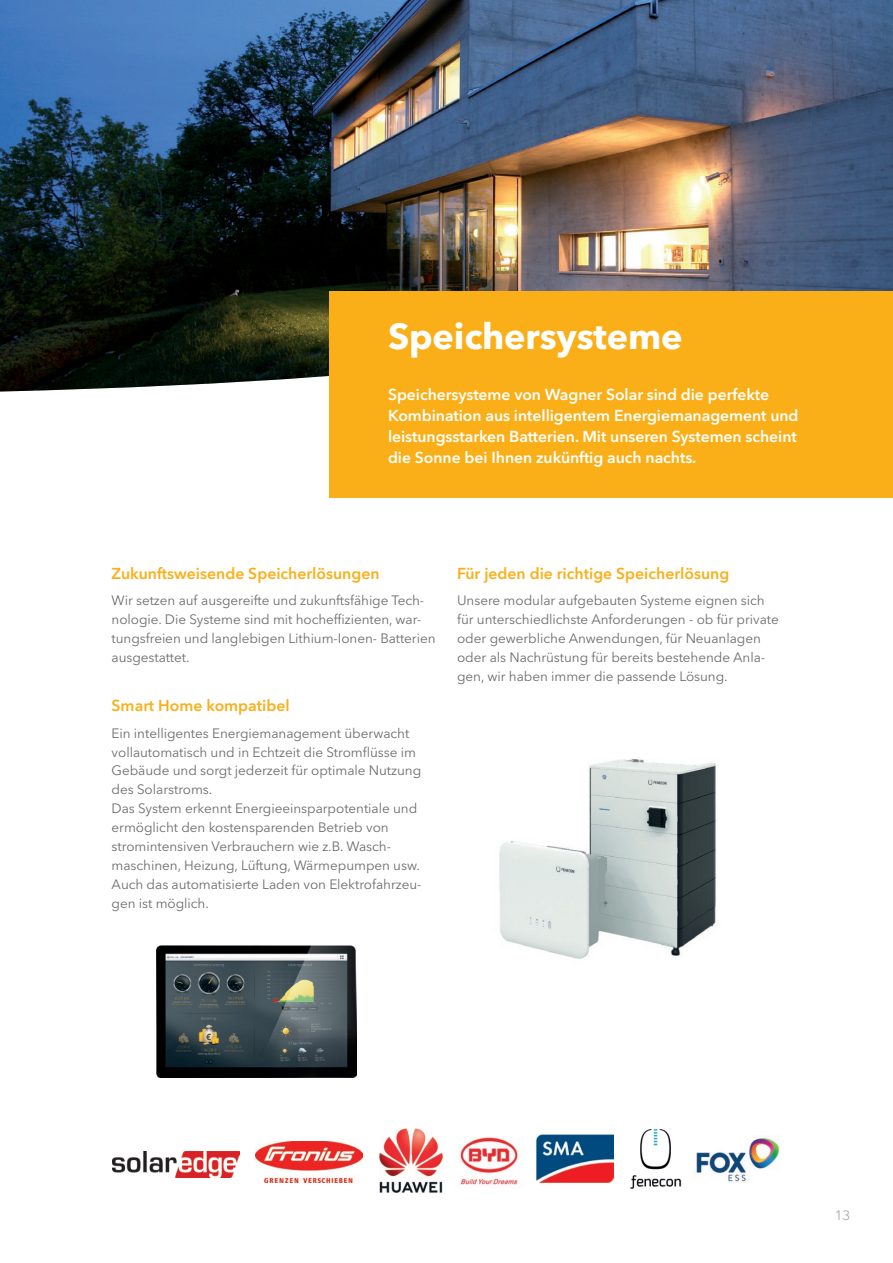
<style>
.page{position:relative;width:893px;height:1263px;background:#fff}
.page>*{position:absolute;margin:0;border:0;box-sizing:border-box;transform-origin:0 0}
.t1{font:700 36px "Avenir Next LT Pro";letter-spacing:-.005em;color:#fff}
.t2{font:600 15.75px/21px "Avenir Next LT Pro";letter-spacing:-.005em;color:#fff}
.t3{font:600 15.75px "Avenir Next LT Pro";color:#faaf18}
.t4{font:13.5px/18.9px "Avenir Next LT Pro";letter-spacing:-.005em;color:#6c6d70}
.t5{font:13.5px "Avenir Next LT Pro";color:#a8a9ad}
</style>
<div class="page">
<img style="left:0;top:0;width:893px;height:392px">
<div style="left:330px;top:291px;width:563px;height:206px;background:#faaf18"></div>
<img style="left:157px;top:945px;width:200px;height:133px">
<img style="left:499px;top:758px;width:217px;height:201px">
<img style="left:460px;top:1137px;width:58px;height:48px">
<img style="left:379px;top:1128px;width:63px;height:64px">
<img style="left:696px;top:1138px;width:84px;height:45px">
<img style="left:630px;top:1129px;width:52px;height:60px">
<img style="left:255px;top:1141px;width:107px;height:42px">
<img style="left:537px;top:1134px;width:76px;height:48px">
<img style="left:112px;top:1151px;width:127px;height:26px">
<h1 class="t1" style="left:388px;top:314px;width:296px">Speichersysteme</h1>
<p class="t2" style="left:388px;top:383px;width:412px">Speichersysteme von Wagner Solar sind die perfekte Kombination aus intelligentem Energiemanagement und leistungsstarken Batterien. Mit unseren Systemen scheint die Sonne bei Ihnen zukünftig auch nachts.</p>
<p class="t3" style="left:112px;top:564px;width:269px">Zukunftsweisende Speicherlösungen</p>
<p class="t4" style="left:112px;top:591px;width:325px">Wir setzen auf ausgereifte und zukunftsfähige Tech&shy;nologie. Die Systeme sind mit hocheffizienten, war&shy;tungsfreien und langlebigen Lithium-Ionen- Batterien ausgestattet.</p>
<p class="t3" style="left:112px;top:696px;width:179px">Smart Home kompatibel</p>
<p class="t4" style="left:112px;top:723px;width:311px">Ein intelligentes Energiemanagement überwacht vollautomatisch und in Echtzeit die Stromflüsse im Gebäude und sorgt jederzeit für optimale Nutzung des Solarstroms.<br>Das System erkennt Energieeinsparpotentiale und ermöglicht den kostensparenden Betrieb von stromintensiven Verbrauchern wie z.B. Wasch&shy;maschinen, Heizung, Lüftung, Wärmepumpen usw.<br>Auch das automatisierte Laden von Elektrofahrzeu&shy;gen ist möglich.</p>
<p class="t3" style="left:457px;top:564px;width:274px">Für jeden die richtige Speicherlösung</p>
<p class="t4" style="left:457px;top:591px;width:323px">Unsere modular aufgebauten Systeme eignen sich für unterschiedlichste Anforderungen - ob für private oder gewerbliche Anwendungen, für Neuanlagen oder als Nachrüstung für bereits bestehende Anla&shy;gen, wir haben immer die passende Lösung.</p>
<p class="t5" style="left:835px;top:1208px;width:17px">13</p>
</div>
